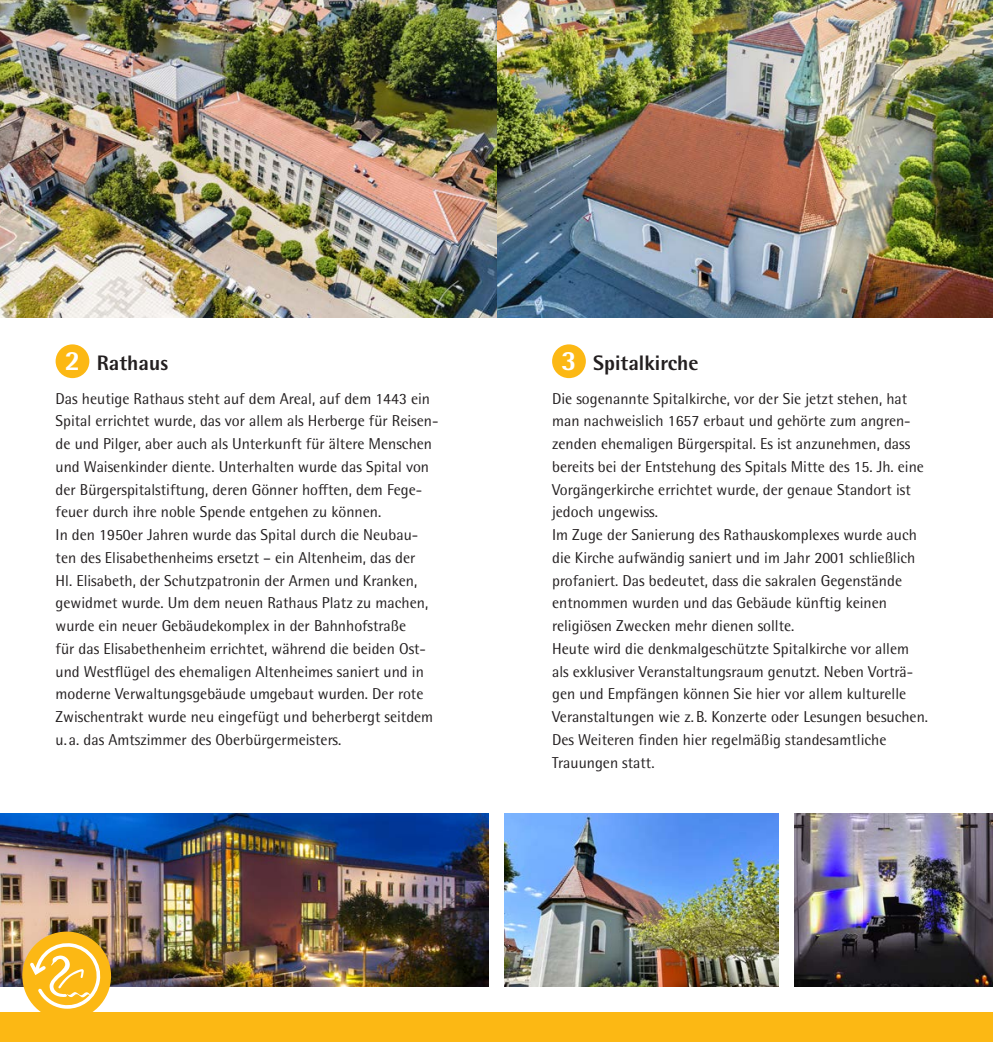
<style>
.page{position:relative;width:993px;height:1042px;background:#fff}
.page>*{position:absolute;margin:0;border:0;box-sizing:border-box;transform-origin:0 0}
.t1{font:800 27.82px "Rotis Semi Sans Pro";color:#fff}
.t2{font:800 21px "Rotis Semi Sans Pro";color:#231f20}
.t3{font:15.75px/22.8px "Rotis Semi Sans Pro";color:#231f20}
.s1{font-size:27.82px;color:#fff}
</style>
<div class="page">
<img style="left:504px;top:813px;width:274px;height:173px">
<img style="left:0;top:0;width:992px;height:317px">
<img style="left:794px;top:813px;width:198px;height:173px">
<img style="left:0;top:813px;width:488px;height:173px">
<div style="left:0;top:1012px;width:992px;height:30px;background:#fcb814"></div>
<div style="left:22px;top:931px;width:89px;height:89px;background:#fcb814;border-radius:50%"></div>
<svg style="left:30px;top:942px;width:71px;height:66px"></svg>
<div style="left:56px;top:344px;width:33px;height:34px;background:#fcb814;border-radius:50%"></div>
<div style="left:552px;top:344px;width:33px;height:34px;background:#fcb814;border-radius:50%"></div>
<h2 class="t2" style="left:65px;top:349px;width:105px"><span class="s1">2</span> Rathaus</h2>
<h1 class="t1" style="left:561px;top:343px;width:17px">3</h1>
<h2 class="t2" style="left:593px;top:349px;width:107px">Spitalkirche</h2>
<p class="t3" style="left:56px;top:387px;width:384px">Das heutige Rathaus steht auf dem Areal, auf dem 1443 ein Spital errichtet wurde, das vor allem als Herberge für Reisen&shy;de und Pilger, aber auch als Unterkunft für ältere Menschen und Waisenkinder diente. Unterhalten wurde das Spital von der Bürgerspitalstiftung, deren Gönner hofften, dem Fege&shy;feuer durch ihre noble Spende entgehen zu können.<br>In den 1950er Jahren wurde das Spital durch die Neubau&shy;ten des Elisabethenheims ersetzt – ein Altenheim, das der<br>Hl. Elisabeth, der Schutzpatronin der Armen und Kranken, gewidmet wurde. Um dem neuen Rathaus Platz zu machen, wurde ein neuer Gebäudekomplex in der Bahnhofstraße<br>für das Elisabethenheim errichtet, während die beiden Ost&shy;und Westflügel des ehemaligen Altenheimes saniert und in moderne Verwaltungsgebäude umgebaut wurden. Der rote Zwischentrakt wurde neu eingefügt und beherbergt seitdem u. a. das Amtszimmer des Oberbürgermeisters.</p>
<p class="t3" style="left:552px;top:387px;width:377px">Die sogenannte Spitalkirche, vor der Sie jetzt stehen, hat man nachweislich 1657 erbaut und gehörte zum angren&shy;zenden ehemaligen Bürgerspital. Es ist anzunehmen, dass bereits bei der Entstehung des Spitals Mitte des 15. Jh. eine Vorgängerkirche errichtet wurde, der genaue Standort ist jedoch ungewiss.<br>Im Zuge der Sanierung des Rathauskomplexes wurde auch die Kirche aufwändig saniert und im Jahr 2001 schließlich profaniert. Das bedeutet, dass die sakralen Gegenstände entnommen wurden und das Gebäude künftig keinen religiösen Zwecken mehr dienen sollte.<br>Heute wird die denkmalgeschützte Spitalkirche vor allem als exklusiver Veranstaltungsraum genutzt. Neben Vorträ&shy;gen und Empfängen können Sie hier vor allem kulturelle Veranstaltungen wie z.B. Konzerte oder Lesungen besuchen.<br>Des Weiteren finden hier regelmäßig standesamtliche Trauungen statt.</p>
</div>
